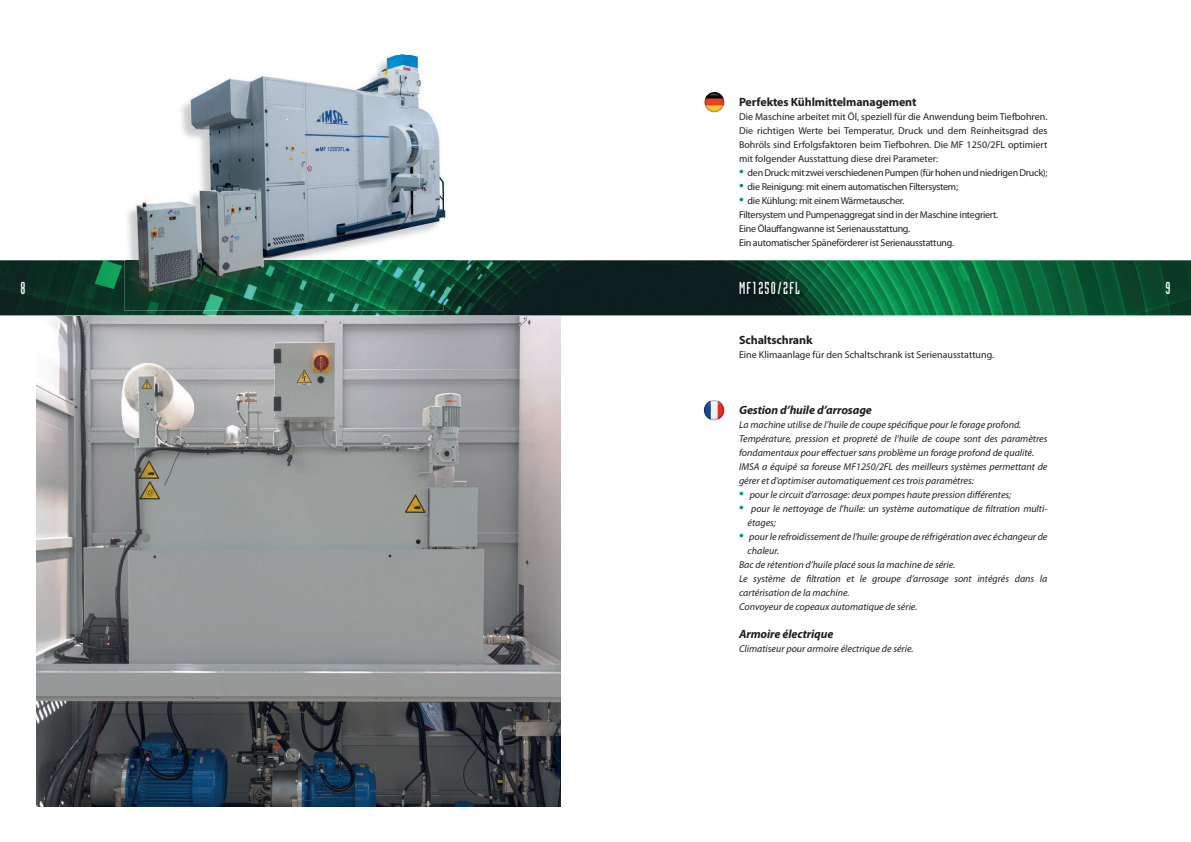
<style>
.page{position:relative;width:1191px;height:842px;background:#fff}
.page>*{position:absolute;margin:0;border:0;box-sizing:border-box;transform-origin:0 0}
.t1{font:17px "Industria LT Std Solid";letter-spacing:.07em;color:#fff}
.t2{font:700 12px "Myriad Pro";letter-spacing:-.01em;color:#231f20}
.t3{font:italic 700 12px "Myriad Pro";letter-spacing:-.01em;color:#231f20}
.t4{font:italic 10px/14px "Myriad Pro";color:#231f20}
.t5{font:10px/14px "Myriad Pro";letter-spacing:-.025em;color:#231f20;text-align:justify}
.t6{font:10px "Myriad Pro";color:#231f20}
.s1{font-size:17px;color:#00944d}
.s2{font-style:normal;font-size:17px;color:#00944d}
</style>
<div class="page">
<img style="left:0;top:260px;width:1191px;height:55px">
<img style="left:36px;top:316px;width:524px;height:490px">
<img style="left:737px;top:279px;width:70px;height:23px">
<img style="left:124px;top:260px;width:319px;height:51px">
<img style="left:443px;top:179px;width:11px;height:122px">
<img style="left:126px;top:55px;width:317px;height:246px">
<img style="left:704px;top:92px;width:21px;height:21px;border-radius:10px">
<img style="left:703px;top:400px;width:21px;height:21px;border-radius:10px">
<p class="t2" style="left:739px;top:94px;width:179px">Perfektes Kühlmittelmanagement</p>
<p class="t5" style="left:739px;top:109px;width:310px">Die Maschine arbeitet mit Öl, speziell für die Anwendung beim Tiefbohren.<br>Die richtigen Werte bei Temperatur, Druck und dem Reinheitsgrad des Bohröls sind Erfolgsfaktoren beim Tiefbohren. Die MF 1250/2FL optimiert mit folgender Ausstattung diese drei Parameter:</p>
<p class="t5" style="left:739px;top:165px;width:310px"><span class="s1">•</span> den Druck: mit zwei verschiedenen Pumpen (für hohen und niedrigen Druck);</p>
<p class="t5" style="left:739px;top:179px;width:221px"><span class="s1">•</span> die Reinigung: mit einem automatischen Filtersystem;</p>
<p class="t5" style="left:739px;top:193px;width:261px;text-align:left"><span class="s1">•</span> die Kühlung: mit einem Wärmetauscher.<br>Filtersystem und Pumpenaggregat sind in der Maschine integriert.<br>Eine Ölauffangwanne ist Serienausstattung.<br>Ein automatischer Späneförderer ist Serienausstattung.</p>
<h1 class="t1" style="left:739px;top:278px;width:62px">MF1250/2FL</h1>
<h1 class="t1" style="left:20px;top:278px;width:7px">8</h1>
<h1 class="t1" style="left:1165px;top:278px;width:7px">9</h1>
<p class="t2" style="left:739px;top:332px;width:75px">Schaltschrank</p>
<p class="t6" style="left:739px;top:348px;width:257px">Eine Klimaanlage für den Schaltschrank ist Serienausstattung.</p>
<p class="t3" style="left:739px;top:402px;width:134px">Gestion d’huile d’arrosage</p>
<p class="t4" style="left:739px;top:417px;width:310px">La machine utilise de l’huile de coupe spécifique pour le forage profond.<br>Température, pression et propreté de l’huile de coupe sont des paramètres fondamentaux pour effectuer sans problème un forage profond de qualité.<br>IMSA a équipé sa foreuse MF1250/2FL des meilleurs systèmes permettant de gérer et d’optimiser automatiquement ces trois paramètres:</p>
<p class="t4" style="left:739px;top:487px;width:274px"><span class="s2">•</span> pour le circuit d’arrosage: deux pompes haute pression différentes;</p>
<p class="t4" style="left:747px;top:501px;width:301px;text-indent:-9px"><span class="s2">•</span> pour le nettoyage de l’huile: un système automatique de filtration multi&shy;étages;</p>
<p class="t4" style="left:739px;top:529px;width:310px"><span class="s2">•</span> pour le refroidissement de l’huile: groupe de réfrigération avec échangeur de</p>
<p class="t4" style="left:747px;top:543px;width:33px">chaleur.</p>
<p class="t4" style="left:739px;top:557px;width:218px">Bac de rétention d’huile placé sous la machine de série.</p>
<p class="t4" style="left:739px;top:571px;width:310px">Le système de filtration et le groupe d’arrosage sont intégrés dans la</p>
<p class="t4" style="left:739px;top:585px;width:112px">cartérisation de la machine.</p>
<p class="t4" style="left:739px;top:599px;width:180px">Convoyeur de copeaux automatique de série.</p>
<p class="t3" style="left:739px;top:626px;width:96px">Armoire électrique</p>
<p class="t4" style="left:739px;top:641px;width:176px">Climatiseur pour armoire électrique de série.</p>
</div>
